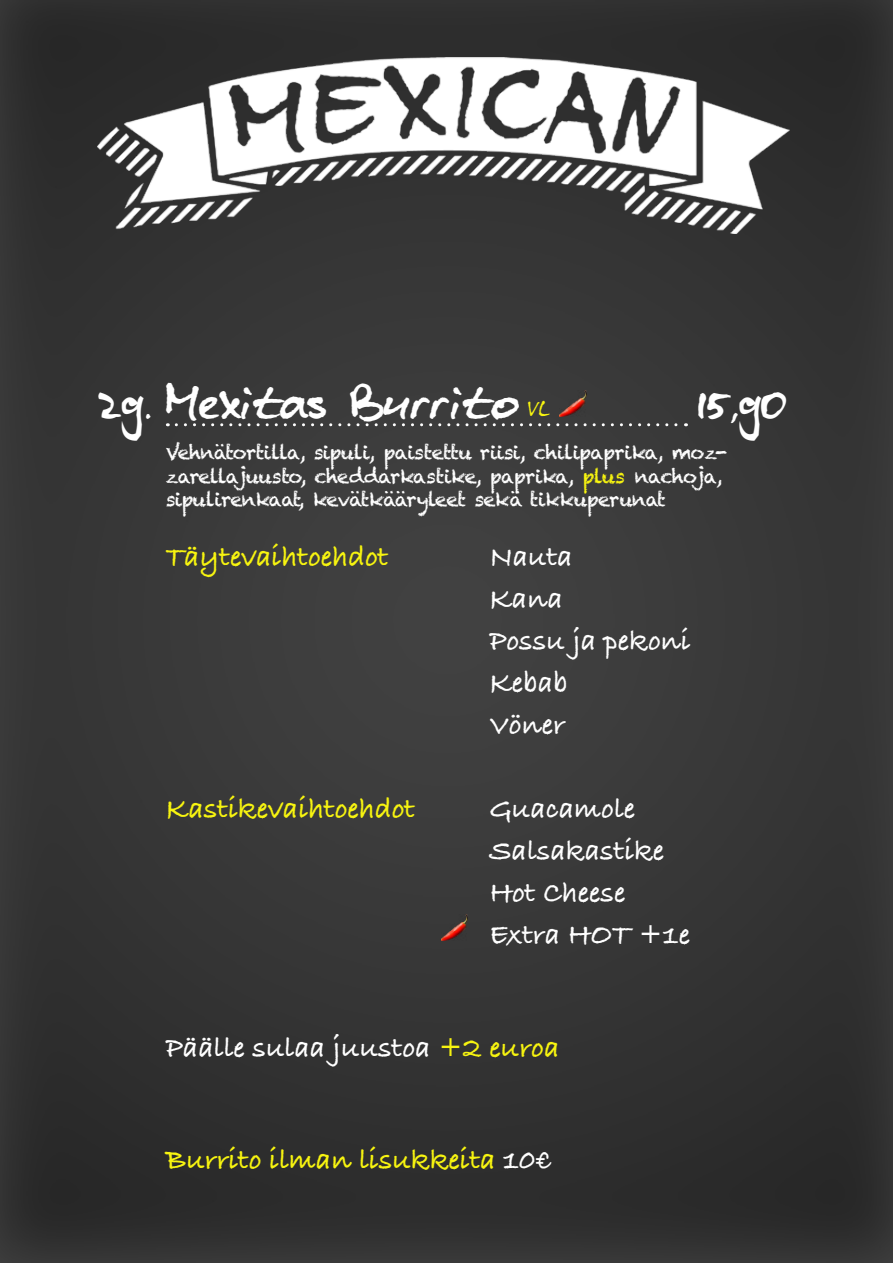
<style>
.page{position:relative;width:893px;height:1263px;background:#fff}
.page>*{position:absolute;margin:0;border:0;box-sizing:border-box;transform-origin:0 0}
.t1{font:45px "blzee";color:#fff}
.t2{font:700 30px/42px "Bradley Hand ITCTT";color:#fff}
.t3{font:700 30px "Bradley Hand ITCTT";color:#f7f410}
.t4{font:19.5px/23.4px "Chalkduster";letter-spacing:-.04em;color:#fff}
.t5{font:18.3px "blzee";color:#f7f410}
.s1{color:#f7f410}
.s2{color:#fff}
</style>
<div class="page">
<img style="left:0;top:0;width:893px;height:1263px">
<svg style="left:176px;top:423px;width:510px;height:3px;background:#6a6a6a"></svg>
<img style="left:560px;top:390px;width:26px;height:26px">
<img style="left:441px;top:915px;width:27px;height:25px">
<img style="left:98px;top:58px;width:691px;height:176px">
<h1 class="t1" style="left:98px;top:378px;width:422px">29. Mexitas Burrito</h1>
<p class="t5" style="left:528px;top:399px;width:23px">VL</p>
<h1 class="t1" style="left:696px;top:378px;width:90px">15,90</h1>
<p class="t4" style="left:166px;top:441px;width:563px">Vehnätortilla, sipuli, paistettu riisi, chilipaprika, moz&shy;zarellajuusto, cheddarkastike, paprika, <span class="s1">plus</span> nachoja, sipulirenkaat, kevätkääryleet sekä tikkuperunat</p>
<h2 class="t3" style="left:166px;top:534px;width:224px">Täytevaihtoehdot</h2>
<h2 class="t2" style="left:489px;top:535px;width:203px">Nauta<br>Kana<br>Possu ja pekoni<br>Kebab<br>Vöner</h2>
<h2 class="t3" style="left:166px;top:786px;width:251px">Kastikevaihtoehdot</h2>
<h2 class="t2" style="left:489px;top:787px;width:202px">Guacamole<br>Salsakastike<br>Hot Cheese<br>Extra HOT +1e</h2>
<h2 class="t2" style="left:166px;top:1025px;width:395px">Päälle sulaa juustoa <span class="s1">+2 euroa</span></h2>
<h2 class="t3" style="left:166px;top:1137px;width:387px">Burrito ilman lisukkeita <span class="s2">10€</span></h2>
</div>
